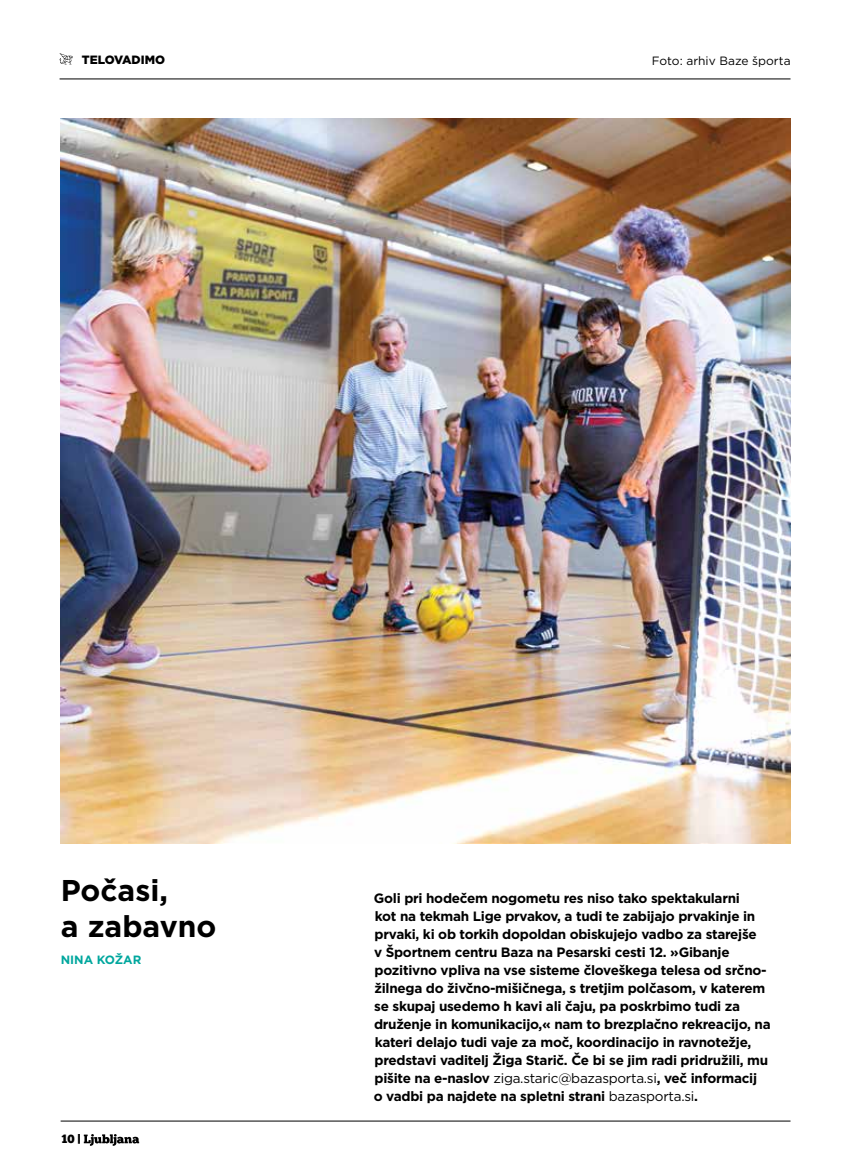
<style>
.page{position:relative;width:851px;height:1170px;background:#fff}
.page>*{position:absolute;margin:0;border:0;box-sizing:border-box;transform-origin:0 0}
.t1{font:700 30px/36px "Gotham";color:#000}
.t2{font:700 13.5px/18px "Gotham";letter-spacing:-.02em;color:#000}
.t3{font:12px "Gotham";color:#000}
.t4{font:900 12px "Gotham";color:#000}
.t5{font:700 12px "Gotham";color:#00a79e}
.t6{font:12px "Chunk Five Ex";color:#000}
.s1{font-weight:400}
</style>
<div class="page">
<hr style="left:60px;top:79px;width:730px;height:1px;background:#000">
<hr style="left:61px;top:1120px;width:729px;height:1px;background:#000">
<svg style="left:84px;top:1134px;width:55px;height:11px"></svg>
<svg style="left:60px;top:53px;width:13px;height:11px"></svg>
<img style="left:61px;top:118px;width:729px;height:725px">
<p class="t4" style="left:82px;top:52px;width:85px">TELOVADIMO</p>
<p class="t3" style="left:651px;top:53px;width:140px">Foto: arhiv Baze športa</p>
<h1 class="t1" style="left:61px;top:872px;width:157px">Počasi,<br>a zabavno</h1>
<p class="t5" style="left:61px;top:952px;width:82px">NINA KOŽAR</p>
<p class="t6" style="left:61px;top:1129px;width:21px">10 |</p>
<p class="t2" style="left:374px;top:889px;width:398px">Goli pri hodečem nogometu res niso tako spektakularni<br>kot na tekmah Lige prvakov, a tudi te zabijajo prvakinje in prvaki, ki ob torkih dopoldan obiskujejo vadbo za starejše<br>v Športnem centru Baza na Pesarski cesti 12. »Gibanje pozitivno vpliva na vse sisteme človeškega telesa od srčno&shy;žilnega do živčno-mišičnega, s tretjim polčasom, v katerem se skupaj usedemo h kavi ali čaju, pa poskrbimo tudi za druženje in komunikacijo,« nam to brezplačno rekreacijo, na kateri delajo tudi vaje za moč, koordinacijo in ravnotežje, predstavi vaditelj Žiga Starič. Če bi se jim radi pridružili, mu pišite na e-naslov <span class="s1">ziga.staric@bazasporta.si</span>, več informacij<br>o vadbi pa najdete na spletni strani <span class="s1">bazasporta.si</span>.</p>
</div>
